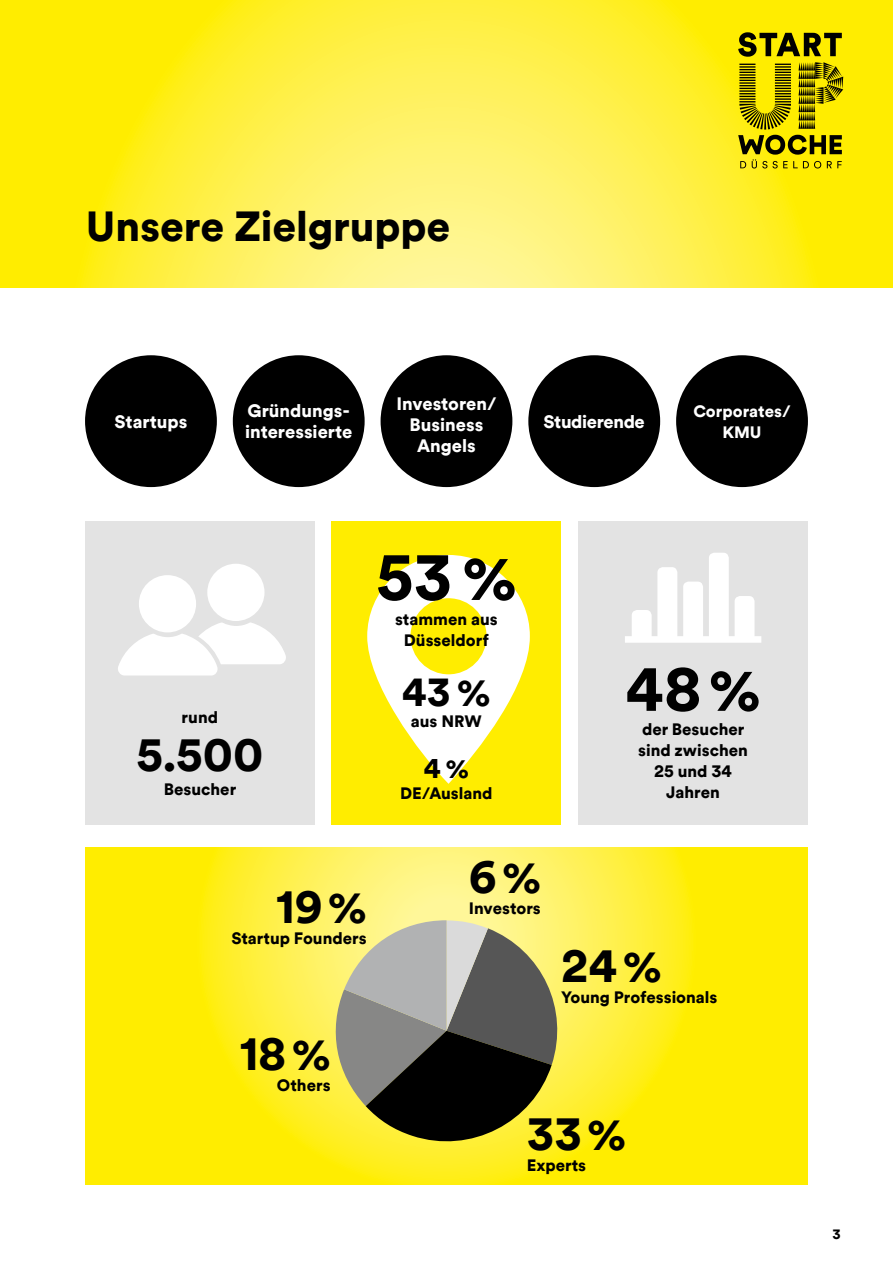
<style>
.page{position:relative;width:893px;height:1263px;background:#fff}
.page>*{position:absolute;margin:0;border:0;box-sizing:border-box;transform-origin:0 0}
.t1{font:900 63px "Duesseldorf Circular TT";color:#000}
.t2{font:900 60px "Duesseldorf Circular TT";color:#000}
.t3{font:900 45px "Duesseldorf Circular TT";color:#000}
.t4{font:900 42px "Duesseldorf Circular TT";letter-spacing:-.005em;color:#000}
.t5{font:900 39px "Duesseldorf Circular TT";color:#000}
.t6{font:900 27px "Duesseldorf Circular TT";color:#000}
.t7{font:900 18px/21px "Duesseldorf Circular TT";color:#fff;text-align:center}
.t8{font:900 18px "Duesseldorf Circular TT";letter-spacing:-.02em;color:#fff}
.t9{font:900 16.5px/21px "Duesseldorf Circular TT";color:#000;text-align:center}
.t10{font:900 16.5px/21px "Duesseldorf Circular TT";color:#fff;text-align:center}
.t11{font:900 13.5px "Duesseldorf Circular TT";color:#000}
</style>
<div class="page">
<svg style="left:0;top:0;width:893px;height:288px;background:#feef3b"></svg>
<svg style="left:738px;top:32px;width:105px;height:136px;background:#ada101"></svg>
<div style="left:85px;top:847px;width:723px;height:338px;background:#ffed00"></div>
<svg style="left:202px;top:847px;width:489px;height:338px"></svg>
<div style="left:85px;top:521px;width:229px;height:303px;background:#e3e3e3"></div>
<div style="left:381px;top:355px;width:131px;height:132px;background:#000;border-radius:50%"></div>
<div style="left:85px;top:355px;width:132px;height:132px;background:#000;border-radius:50%"></div>
<div style="left:233px;top:355px;width:132px;height:132px;background:#000;border-radius:50%"></div>
<div style="left:676px;top:355px;width:132px;height:132px;background:#000;border-radius:50%"></div>
<div style="left:332px;top:521px;width:229px;height:303px;background:#ffed00"></div>
<div style="left:579px;top:521px;width:229px;height:303px;background:#e3e3e3"></div>
<svg style="left:367px;top:555px;width:163px;height:229px"></svg>
<svg style="left:625px;top:553px;width:136px;height:90px"></svg>
<div style="left:528px;top:355px;width:132px;height:132px;background:#000;border-radius:50%"></div>
<div style="left:139px;top:575px;width:57px;height:57px;background:#fff;border-radius:50%"></div>
<div style="left:207px;top:564px;width:57px;height:57px;background:#fff;border-radius:50%"></div>
<svg style="left:118px;top:622px;width:168px;height:54px"></svg>
<svg style="left:328px;top:920px;width:242px;height:235px;background:#908c58"></svg>
<p class="t4" style="left:86px;top:197px;width:366px">Unsere Zielgruppe</p>
<p class="t7" style="left:396px;top:393px;width:102px">Investoren/<br>Business<br>Angels</p>
<p class="t7" style="left:115px;top:410px;width:74px">Startups</p>
<p class="t7" style="left:245px;top:400px;width:109px;text-align:left">Gründungs&shy;interessierte</p>
<p class="t10" style="left:693px;top:400px;width:99px">Corporates/<br>KMU</p>
<p class="t8" style="left:544px;top:409px;width:103px">Studierende</p>
<p class="t9" style="left:182px;top:706px;width:38px">rund</p>
<p class="t3" style="left:136px;top:724px;width:128px">5.500</p>
<p class="t9" style="left:164px;top:778px;width:74px">Besucher</p>
<p class="t1" style="left:376px;top:534px;width:142px">53%</p>
<p class="t9" style="left:395px;top:608px;width:104px">stammen aus<br>Düsseldorf</p>
<p class="t5" style="left:402px;top:665px;width:90px">43%</p>
<p class="t9" style="left:411px;top:710px;width:72px">aus NRW</p>
<p class="t6" style="left:424px;top:750px;width:46px">4%</p>
<p class="t9" style="left:400px;top:782px;width:94px">DE/Ausland</p>
<p class="t2" style="left:626px;top:648px;width:136px">48%</p>
<p class="t9" style="left:638px;top:718px;width:111px">der Besucher sind zwischen<br>25 und 34</p>
<p class="t9" style="left:666px;top:781px;width:55px">Jahren</p>
<p class="t3" style="left:277px;top:875px;width:92px">19%</p>
<p class="t9" style="left:231px;top:926px;width:137px">Startup Founders</p>
<p class="t3" style="left:240px;top:1023px;width:92px">18%</p>
<p class="t9" style="left:277px;top:1074px;width:55px">Others</p>
<p class="t3" style="left:469px;top:846px;width:74px">6%</p>
<p class="t9" style="left:469px;top:897px;width:74px">Investors</p>
<p class="t3" style="left:561px;top:935px;width:102px">24%</p>
<p class="t9" style="left:561px;top:986px;width:158px">Young Professionals</p>
<p class="t3" style="left:527px;top:1102px;width:101px">33%</p>
<p class="t9" style="left:527px;top:1154px;width:61px">Experts</p>
<p class="t11" style="left:832px;top:1225px;width:10px">3</p>
</div>
